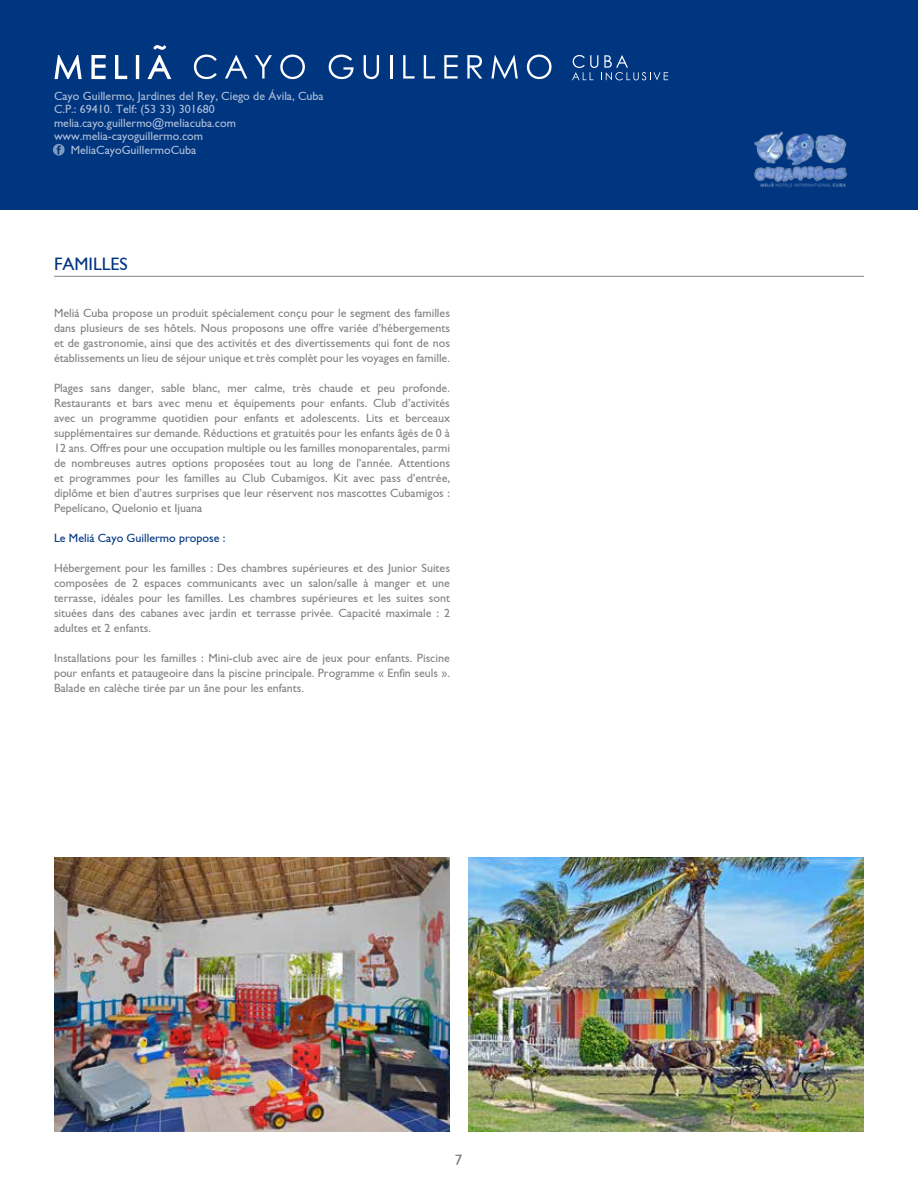
<style>
.page{position:relative;width:918px;height:1188px;background:#fff}
.page>*{position:absolute;margin:0;border:0;box-sizing:border-box;transform-origin:0 0}
.t1{font:18px "Gill Sans";color:#003580}
.t2{font:15px "Gill Sans";color:#767b7d}
.t3{font:12px/15px "Gill Sans";color:#808183;text-align:justify}
.t4{font:12px "Gill Sans";color:#fff}
.t5{font:12px "Gill Sans";color:#003580}
</style>
<div class="page">
<div style="left:0;top:0;width:918px;height:210px;background:#003580"></div>
<svg style="left:194px;top:55px;width:23px;height:24px"></svg>
<svg style="left:225px;top:55px;width:22px;height:24px"></svg>
<svg style="left:255px;top:55px;width:17px;height:24px"></svg>
<svg style="left:280px;top:55px;width:25px;height:24px"></svg>
<svg style="left:329px;top:55px;width:25px;height:24px"></svg>
<svg style="left:364px;top:55px;width:15px;height:24px"></svg>
<hr style="left:390px;top:55px;width:2px;height:24px;background:#fff">
<svg style="left:403px;top:55px;width:12px;height:24px"></svg>
<svg style="left:424px;top:55px;width:11px;height:24px"></svg>
<svg style="left:444px;top:55px;width:14px;height:24px"></svg>
<svg style="left:467px;top:55px;width:15px;height:24px"></svg>
<svg style="left:491px;top:55px;width:27px;height:24px"></svg>
<svg style="left:527px;top:55px;width:25px;height:24px"></svg>
<svg style="left:55px;top:45px;width:116px;height:34px"></svg>
<svg style="left:572px;top:55px;width:96px;height:25px"></svg>
<svg style="left:53px;top:144px;width:12px;height:12px"></svg>
<img style="left:754px;top:131px;width:94px;height:57px">
<img style="left:54px;top:857px;width:396px;height:274px">
<img style="left:468px;top:857px;width:396px;height:274px">
<hr style="left:54px;top:276px;width:810px;height:1px;background:#000">
<p class="t4" style="left:54px;top:89px;width:271px">Cayo Guillermo, Jardines del Rey, Ciego de Ávila, Cuba</p>
<p class="t4" style="left:54px;top:102px;width:162px">C.P.: 69410. Telf: (53 33) 301680</p>
<p class="t4" style="left:54px;top:116px;width:183px">melia.cayo.guillermo@meliacuba.com</p>
<p class="t4" style="left:54px;top:129px;width:151px">www.melia-cayoguillermo.com</p>
<p class="t4" style="left:71px;top:143px;width:127px">MeliaCayoGuillermoCuba</p>
<h1 class="t1" style="left:54px;top:254px;width:75px">FAMILLES</h1>
<p class="t3" style="left:54px;top:305px;width:398px">Meliá Cuba propose un produit spécialement conçu pour le segment des familles dans plusieurs de ses hôtels. Nous proposons une offre variée d’hébergements et de gastronomie, ainsi que des activités et des divertissements qui font de nos établissements un lieu de séjour unique et très complèt pour les voyages en famille.</p>
<p class="t3" style="left:54px;top:380px;width:398px">Plages sans danger, sable blanc, mer calme, très chaude et peu profonde.<br>Restaurants et bars avec menu et équipements pour enfants. Club d’activités avec un programme quotidien pour enfants et adolescents. Lits et berceaux supplémentaires sur demande. Réductions et gratuités pour les enfants âgés de 0 à 12 ans. Offres pour une occupation multiple ou les familles monoparentales, parmi de nombreuses autres options proposées tout au long de l’année. Attentions et programmes pour les familles au Club Cubamigos. Kit avec pass d’entrée, diplôme et bien d’autres surprises que leur réservent nos mascottes Cubamigos :<br>Pepelícano, Quelonio et Ijuana</p>
<p class="t5" style="left:54px;top:531px;width:173px">Le Meliá Cayo Guillermo propose :</p>
<p class="t3" style="left:54px;top:560px;width:398px">Hébergement pour les familles : Des chambres supérieures et des Junior Suites composées de 2 espaces communicants avec un salon/salle à manger et une terrasse, idéales pour les familles. Les chambres supérieures et les suites sont situées dans des cabanes avec jardin et terrasse privée. Capacité maximale : 2 adultes et 2 enfants.</p>
<p class="t3" style="left:54px;top:650px;width:398px">Installations pour les familles : Mini-club avec aire de jeux pour enfants. Piscine pour enfants et pataugeoire dans la piscine principale. Programme « Enfin seuls ».<br>Balade en calèche tirée par un âne pour les enfants.</p>
<p class="t2" style="left:455px;top:1151px;width:9px">7</p>
</div>
